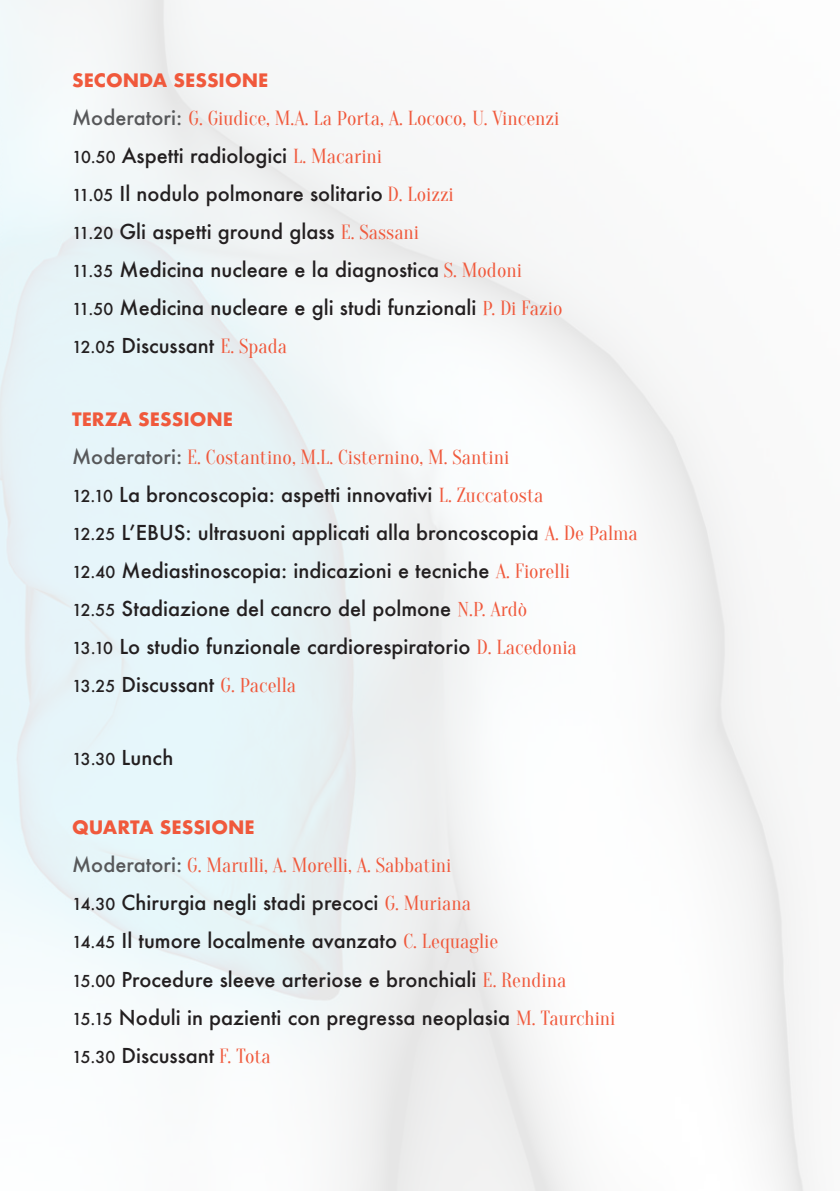
<style>
.page{position:relative;width:840px;height:1191px;background:#fff}
.page>*{position:absolute;margin:0;border:0;box-sizing:border-box;transform-origin:0 0}
.t1{font:500 20px/38px "Futura";color:#231f20}
.t2{font:20px "Oranienbaum";color:#f0593c}
.t3{font:700 18px "Futura";color:#f0593c}
.t4{font:500 16px "Futura";color:#231f20}
.s1{font-family:"Futura";font-weight:500;color:#57585a}
.s2{font-size:16px}
.s3{font-family:"Oranienbaum";font-weight:400;color:#f0593c}
.s4{font-size:20px}
</style>
<div class="page">
<p class="t3" style="left:72px;top:67px;width:198px">SECONDA SESSIONE</p>
<p class="t2" style="left:72px;top:107px;width:488px"><span class="s1">Moderatori:</span> G. Giudice, M.A. La Porta, A. Lococo, U. Vincenzi</p>
<p class="t1" style="left:72px;top:136px;width:491px"><span class="s2">10.50</span> Aspetti radiologici <span class="s3">L. Macarini<br></span><span class="s2">11.05</span> Il nodulo polmonare solitario <span class="s3">D. Loizzi<br></span><span class="s2">11.20</span> Gli aspetti ground glass <span class="s3">E. Sassani<br></span><span class="s2">11.35</span> Medicina nucleare e la diagnostica <span class="s3">S. Modoni </span><span class="s2">11.50</span> Medicina nucleare e gli studi funzionali <span class="s3">P. Di Fazio </span><span class="s2">12.05</span> Discussant <span class="s3">E. Spada</span></p>
<p class="t3" style="left:72px;top:406px;width:162px">TERZA SESSIONE</p>
<p class="t2" style="left:72px;top:446px;width:438px"><span class="s1">Moderatori:</span> E. Costantino, M.L. Cisternino, M. Santini</p>
<p class="t1" style="left:72px;top:475px;width:567px"><span class="s2">12.10</span> La broncoscopia: aspetti innovativi <span class="s3">L. Zuccatosta<br></span><span class="s2">12.25</span> L’EBUS: ultrasuoni applicati alla broncoscopia <span class="s3">A. De Palma </span><span class="s2">12.40</span> Mediastinoscopia: indicazioni e tecniche <span class="s3">A. Fiorelli<br></span><span class="s2">12.55</span> Stadiazione del cancro del polmone <span class="s3">N.P. Ardò<br></span><span class="s2">13.10</span> Lo studio funzionale cardiorespiratorio <span class="s3">D. Lacedonia<br></span><span class="s2">13.25</span> Discussant <span class="s3">G. Pacella</span></p>
<p class="t4" style="left:72px;top:748px;width:103px">13.30 <span class="s4">Lunch</span></p>
<p class="t3" style="left:72px;top:814px;width:184px">QUARTA SESSIONE</p>
<p class="t2" style="left:72px;top:854px;width:380px"><span class="s1">Moderatori:</span> G. Marulli, A. Morelli, A. Sabbatini</p>
<p class="t1" style="left:72px;top:883px;width:544px"><span class="s2">14.30</span> Chirurgia negli stadi precoci <span class="s3">G. Muriana<br></span><span class="s2">14.45</span> Il tumore localmente avanzato <span class="s3">C. Lequaglie<br></span><span class="s2">15.00</span> Procedure sleeve arteriose e bronchiali <span class="s3">E. Rendina<br></span><span class="s2">15.15</span> Noduli in pazienti con pregressa neoplasia <span class="s3">M. Taurchini </span><span class="s2">15.30</span> Discussant <span class="s3">F. Tota</span></p>
</div>
